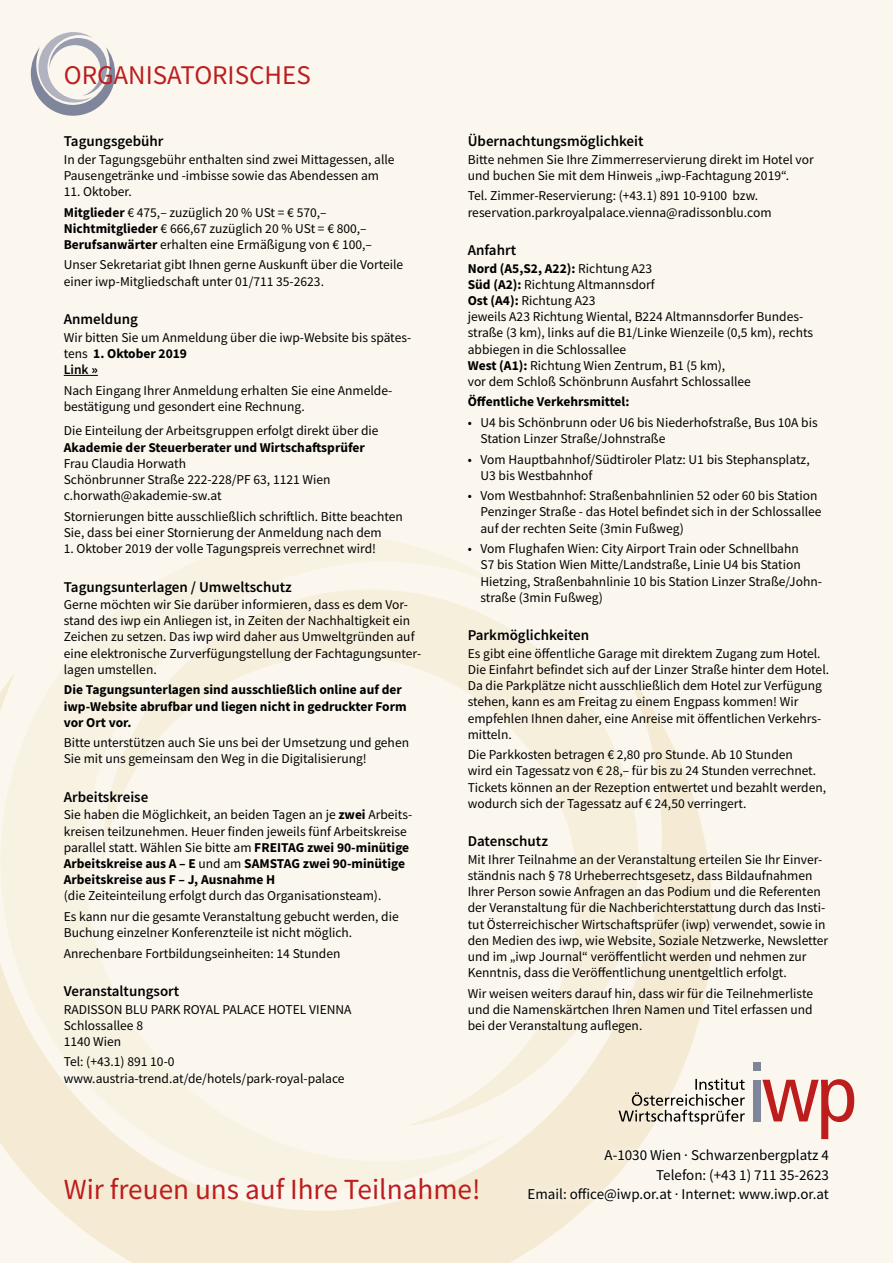
<style>
.page{position:relative;width:893px;height:1263px;background:#fbf7ee}
.page>*{position:absolute;margin:0;border:0;box-sizing:border-box;transform-origin:0 0}
.t1{font:29.25px "Source Sans Pro";color:#bd1d1d}
.t2{font:27px "Source Sans Pro";color:#bd1d1d}
.t3{font:600 15px "Source Sans Pro";color:#000}
.t4{font:15px/19.5px "Source Sans Pro";color:#000;text-align:right}
.t5{font:13.5px/16.2px "Source Sans Pro";color:#000}
.t6{font:700 13.5px/16.2px "Source Sans Pro";color:#000}
.s1{font-weight:700}
.s2{font-weight:600}
</style>
<div class="page">
<svg style="left:0;top:688px;width:712px;height:575px;fill:#f5ebd4"></svg>
<svg style="left:1px;top:534px;width:505px;height:655px"></svg>
<svg style="left:102px;top:589px;width:536px;height:537px"></svg>
<svg style="left:31px;top:32px;width:84px;height:84px"></svg>
<hr style="left:64px;top:375px;width:34px;height:1px;background:#000">
<div style="left:522px;top:1143px;width:314px;height:66px;background:linear-gradient(to right,#f6edd8,#fdfbf8)"></div>
<svg style="left:618px;top:1078px;width:127px;height:47px"></svg>
<svg style="left:762px;top:1079px;width:92px;height:60px"></svg>
<div style="left:753px;top:1062px;width:7px;height:9px;background:#7f869c"></div>
<div style="left:753px;top:1080px;width:7px;height:41px;background:#7f869c"></div>
<h2 class="t2" style="left:64px;top:58px;width:249px">ORGANISATORISCHES</h2>
<p class="t3" style="left:64px;top:131px;width:101px">Tagungsgebühr</p>
<p class="t5" style="left:64px;top:151px;width:332px">In der Tagungsgebühr enthalten sind zwei Mittagessen, alle<br>Pausengetränke und -imbisse sowie das Abendessen am</p>
<p class="t5" style="left:64px;top:181px;width:264px;line-height:20.4px">11. Oktober.<br><span class="s1">Mitglieder</span> € 475,– zuzüglich 20 % USt = € 570,–</p>
<p class="t5" style="left:64px;top:220px;width:310px"><span class="s1">Nichtmitglieder</span> € 666,67 zuzüglich 20 % USt = € 800,–<br><span class="s1">Berufsanwärter</span> erhalten eine Ermäßigung von € 100,–</p>
<p class="t5" style="left:64px;top:257px;width:341px">Unser Sekretariat gibt Ihnen gerne Auskunft über die Vorteile einer iwp-Mitgliedschaft unter 01/711 35-2623.</p>
<p class="t3" style="left:64px;top:309px;width:76px">Anmeldung</p>
<p class="t5" style="left:64px;top:329px;width:349px">Wir bitten Sie um Anmeldung über die iwp-Website bis spätes&shy;tens <span class="s1">1. Oktober 2019<br></span><span class="s2">Link</span> <span class="s1">»</span></p>
<p class="t5" style="left:64px;top:382px;width:329px">Nach Eingang Ihrer Anmeldung erhalten Sie eine Anmelde&shy;bestätigung und gesondert eine Rechnung.</p>
<p class="t5" style="left:64px;top:423px;width:316px">Die Einteilung der Arbeitsgruppen erfolgt direkt über die</p>
<p class="t6" style="left:64px;top:439px;width:303px">Akademie der Steuerberater und Wirtschaftsprüfer</p>
<p class="t5" style="left:64px;top:455px;width:268px">Frau Claudia Horwath<br>Schönbrunner Straße 222-228/PF 63, 1121 Wien c.horwath@akademie-sw.at</p>
<p class="t5" style="left:64px;top:508px;width:341px">Stornierungen bitte ausschließlich schriftlich. Bitte beachten<br>Sie, dass bei einer Stornierung der Anmeldung nach dem</p>
<p class="t5" style="left:64px;top:540px;width:314px">1. Oktober 2019 der volle Tagungspreis verrechnet wird!</p>
<p class="t3" style="left:64px;top:577px;width:230px">Tagungsunterlagen / Umweltschutz</p>
<p class="t5" style="left:64px;top:596px;width:359px">Gerne möchten wir Sie darüber informieren, dass es dem Vor&shy;stand des iwp ein Anliegen ist, in Zeiten der Nachhaltigkeit ein Zeichen zu setzen. Das iwp wird daher aus Umweltgründen auf eine elektronische Zurverfügungstellung der Fachtagungsunter&shy;lagen umstellen.</p>
<p class="t6" style="left:64px;top:681px;width:344px">Die Tagungsunterlagen sind ausschließlich online auf der iwp-Website abrufbar und liegen nicht in gedruckter Form vor Ort vor.</p>
<p class="t5" style="left:64px;top:734px;width:347px">Bitte unterstützen auch Sie uns bei der Umsetzung und gehen<br>Sie mit uns gemeinsam den Weg in die Digitalisierung!</p>
<p class="t3" style="left:64px;top:787px;width:86px">Arbeitskreise</p>
<p class="t5" style="left:64px;top:807px;width:350px">Sie haben die Möglichkeit, an beiden Tagen an je <span class="s1">zwei</span> Arbeits&shy;kreisen teilzunehmen. Heuer finden jeweils fünf Arbeitskreise parallel statt. Wählen Sie bitte am <span class="s1">FREITAG zwei 90-minütige Arbeitskreise aus A – E</span> und am <span class="s1">SAMSTAG zwei 90-minütige Arbeitskreise aus F – J, Ausnahme H</span></p>
<p class="t5" style="left:64px;top:886px;width:336px;line-height:20.4px">(die Zeiteinteilung erfolgt durch das Organisationsteam).<br>Es kann nur die gesamte Veranstaltung gebucht werden, die</p>
<p class="t5" style="left:64px;top:922px;width:290px;line-height:20.4px">Buchung einzelner Konferenzteile ist nicht möglich.<br>Anrechenbare Fortbildungseinheiten: 14 Stunden</p>
<p class="t3" style="left:64px;top:981px;width:117px">Veranstaltungsort</p>
<p class="t5" style="left:64px;top:1001px;width:289px">RADISSON BLU PARK ROYAL PALACE HOTEL VIENNA<br>Schlossallee 8<br>1140 Wien</p>
<p class="t5" style="left:64px;top:1054px;width:282px">Tel: (+43.1) 891 10-0 www.austria-trend.at/de/hotels/park-royal-palace</p>
<p class="t3" style="left:468px;top:131px;width:177px">Übernachtungsmöglichkeit</p>
<p class="t5" style="left:468px;top:151px;width:347px">Bitte nehmen Sie Ihre Zimmerreservierung direkt im Hotel vor und buchen Sie mit dem Hinweis „iwp-Fachtagung 2019“.</p>
<p class="t5" style="left:468px;top:188px;width:305px">Tel. Zimmer-Reservierung: (+43.1) 891 10-9100 bzw. reservation.parkroyalpalace.vienna@radissonblu.com</p>
<p class="t3" style="left:468px;top:240px;width:50px">Anfahrt</p>
<p class="t5" style="left:468px;top:260px;width:347px"><span class="s1">Nord (A5,S2, A22):</span> Richtung A23<br><span class="s1">Süd (A2):</span> Richtung Altmannsdorf<br><span class="s1">Ost (A4):</span> Richtung A23<br>jeweils A23 Richtung Wiental, B224 Altmannsdorfer Bundes&shy;straße (3 km), links auf die B1/Linke Wienzeile (0,5 km), rechts abbiegen in die Schlossallee<br><span class="s1">West (A1):</span> Richtung Wien Zentrum, B1 (5 km),<br>vor dem Schloß Schönbrunn Ausfahrt Schlossallee</p>
<p class="t6" style="left:468px;top:394px;width:163px">Öffentliche Verkehrsmittel:</p>
<p class="t5" style="left:480px;top:414px;width:339px;text-indent:-13px">• U4 bis Schönbrunn oder U6 bis Niederhofstraße, Bus 10A bis<br>Station Linzer Straße/Johnstraße</p>
<p class="t5" style="left:480px;top:451px;width:331px;text-indent:-13px">• Vom Hauptbahnhof/Südtiroler Platz: U1 bis Stephansplatz,<br>U3 bis Westbahnhof</p>
<p class="t5" style="left:480px;top:488px;width:343px;text-indent:-13px">• Vom Westbahnhof: Straßenbahnlinien 52 oder 60 bis Station<br>Penzinger Straße - das Hotel befindet sich in der Schlossallee auf der rechten Seite (3min Fußweg)</p>
<p class="t5" style="left:480px;top:540px;width:342px;text-indent:-13px">• Vom Flughafen Wien: City Airport Train oder Schnellbahn<br>S7 bis Station Wien Mitte/Landstraße, Linie U4 bis Station Hietzing, Straßenbahnlinie 10 bis Station Linzer Straße/John&shy;straße (3min Fußweg)</p>
<p class="t3" style="left:468px;top:625px;width:123px">Parkmöglichkeiten</p>
<p class="t5" style="left:468px;top:645px;width:363px">Es gibt eine öffentliche Garage mit direktem Zugang zum Hotel.<br>Die Einfahrt befindet sich auf der Linzer Straße hinter dem Hotel.<br>Da die Parkplätze nicht ausschließlich dem Hotel zur Verfügung stehen, kann es am Freitag zu einem Engpass kommen! Wir empfehlen Ihnen daher, eine Anreise mit öffentlichen Verkehrs&shy;mitteln.</p>
<p class="t5" style="left:468px;top:746px;width:360px">Die Parkkosten betragen € 2,80 pro Stunde. Ab 10 Stunden<br>wird ein Tagessatz von € 28,– für bis zu 24 Stunden verrechnet.<br>Tickets können an der Rezeption entwertet und bezahlt werden, wodurch sich der Tagessatz auf € 24,50 verringert.</p>
<p class="t3" style="left:468px;top:831px;width:82px">Datenschutz</p>
<p class="t5" style="left:468px;top:851px;width:362px">Mit Ihrer Teilnahme an der Veranstaltung erteilen Sie Ihr Einver&shy;ständnis nach § 78 Urheberrechtsgesetz, dass Bildaufnahmen Ihrer Person sowie Anfragen an das Podium und die Referenten der Veranstaltung für die Nachberichterstattung durch das Insti&shy;tut Österreichischer Wirtschaftsprüfer (iwp) verwendet, sowie in den Medien des iwp, wie Website, Soziale Netzwerke, Newsletter und im „iwp Journal“ veröffentlicht werden und nehmen zur Kenntnis, dass die Veröffentlichung unentgeltlich erfolgt.</p>
<p class="t5" style="left:468px;top:985px;width:347px;text-align:justify">Wir weisen weiters darauf hin, dass wir für die Teilnehmerliste und die Namenskärtchen Ihren Namen und Titel erfassen und bei der Veranstaltung auflegen.</p>
<h1 class="t1" style="left:64px;top:1171px;width:418px">Wir freuen uns auf Ihre Teilnahme!</h1>
<p class="t4" style="left:528px;top:1145px;width:303px">A-1030 Wien · Schwarzenbergplatz 4<br>Telefon: (+43 1) 711 35-2623<br>Email: office@iwp.or.at · Internet: www.iwp.or.at</p>
</div>
